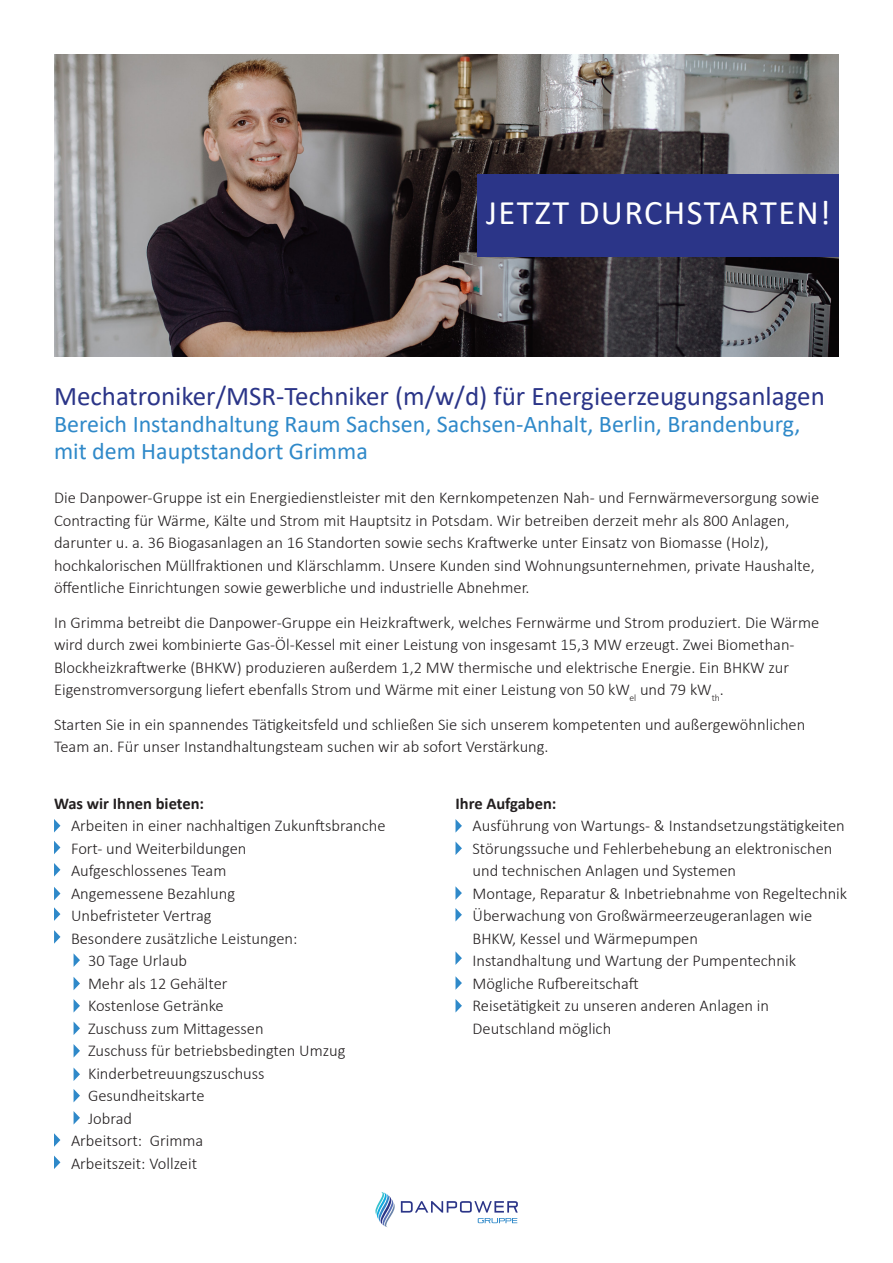
<style>
.page{position:relative;width:893px;height:1263px;background:#fff}
.page>*{position:absolute;margin:0;border:0;box-sizing:border-box;transform-origin:0 0}
.t1{font:34.5px "Calibri";letter-spacing:.04em;color:#fff}
.t2{font:27px "Calibri";color:#2b3588}
.t3{font:24px "Calibri";color:#2f89c9}
.t4{font:300 16.5px/22.5px "Calibri";color:#231f20}
.t5{font:700 16.5px "Calibri";color:#231f20}
</style>
<div class="page">
<img style="left:54px;top:54px;width:785px;height:302px">
<div style="left:477px;top:174px;width:362px;height:82px;background:#2b3588"></div>
<svg style="left:401px;top:1201px;width:117px;height:11px"></svg>
<svg style="left:478px;top:1218px;width:39px;height:5px"></svg>
<svg style="left:375px;top:1192px;width:20px;height:35px"></svg>
<svg style="left:54px;top:819px;width:6px;height:13px"></svg>
<svg style="left:54px;top:863px;width:6px;height:13px"></svg>
<svg style="left:54px;top:887px;width:6px;height:13px"></svg>
<svg style="left:54px;top:841px;width:6px;height:13px"></svg>
<svg style="left:74px;top:954px;width:6px;height:13px"></svg>
<svg style="left:74px;top:977px;width:6px;height:13px"></svg>
<svg style="left:74px;top:1022px;width:6px;height:13px"></svg>
<svg style="left:74px;top:1044px;width:6px;height:13px"></svg>
<svg style="left:74px;top:999px;width:6px;height:13px"></svg>
<svg style="left:74px;top:1068px;width:6px;height:13px"></svg>
<svg style="left:74px;top:1089px;width:6px;height:13px"></svg>
<svg style="left:54px;top:907px;width:6px;height:14px"></svg>
<svg style="left:54px;top:1133px;width:6px;height:14px"></svg>
<svg style="left:54px;top:930px;width:6px;height:14px"></svg>
<svg style="left:74px;top:1111px;width:6px;height:13px"></svg>
<svg style="left:455px;top:819px;width:7px;height:14px"></svg>
<svg style="left:455px;top:841px;width:7px;height:14px"></svg>
<svg style="left:455px;top:886px;width:7px;height:14px"></svg>
<svg style="left:455px;top:908px;width:7px;height:13px"></svg>
<svg style="left:54px;top:1155px;width:6px;height:14px"></svg>
<svg style="left:455px;top:951px;width:7px;height:14px"></svg>
<svg style="left:455px;top:976px;width:7px;height:14px"></svg>
<svg style="left:455px;top:999px;width:7px;height:13px"></svg>
<p class="t1" style="left:486px;top:189px;width:346px">JETZT DURCHSTARTEN!</p>
<p class="t2" style="left:54px;top:377px;width:772px">Mechatroniker/MSR-Techniker (m/w/d) für Energieerzeugungsanlagen</p>
<p class="t3" style="left:54px;top:407px;width:748px">Bereich Instandhaltung Raum Sachsen, Sachsen-Anhalt, Berlin, Brandenburg,</p>
<p class="t3" style="left:54px;top:434px;width:315px">mit dem Hauptstandort Grimma</p>
<p class="t4" style="left:54px;top:486px;width:767px">Die Danpower-Gruppe ist ein Energiedienstleister mit den Kernkompetenzen Nah- und Fernwärmeversorgung sowie Contracting für Wärme, Kälte und Strom mit Hauptsitz in Potsdam. Wir betreiben derzeit mehr als 800 Anlagen, darunter u. a. 36 Biogasanlagen an 16 Standorten sowie sechs Kraftwerke unter Einsatz von Biomasse (Holz), hochkalorischen Müllfraktionen und Klärschlamm. Unsere Kunden sind Wohnungsunternehmen, private Haushalte, öffentliche Einrichtungen sowie gewerbliche und industrielle Abnehmer.</p>
<p class="t4" style="left:54px;top:611px;width:767px">In Grimma betreibt die Danpower-Gruppe ein Heizkraftwerk, welches Fernwärme und Strom produziert. Die Wärme wird durch zwei kombinierte Gas-Öl-Kessel mit einer Leistung von insgesamt 15,3 MW erzeugt. Zwei Biomethan-Blockheizkraftwerke (BHKW) produzieren außerdem 1,2 MW thermische und elektrische Energie. Ein BHKW zur Eigenstromversorgung liefert ebenfalls Strom und Wärme mit einer Leistung von 50 kW<sub>el</sub> und 79 kW<sub>th</sub>.</p>
<p class="t4" style="left:54px;top:713px;width:753px">Starten Sie in ein spannendes Tätigkeitsfeld und schließen Sie sich unserem kompetenten und außergewöhnlichen<br>Team an. Für unser Instandhaltungsteam suchen wir ab sofort Verstärkung.</p>
<p class="t5" style="left:54px;top:791px;width:152px">Was wir Ihnen bieten:</p>
<p class="t4" style="left:71px;top:814px;width:316px">Arbeiten in einer nachhaltigen Zukunftsbranche</p>
<p class="t4" style="left:71px;top:837px;width:177px">Fort- und Weiterbildungen</p>
<p class="t4" style="left:71px;top:859px;width:157px">Aufgeschlossenes Team</p>
<p class="t4" style="left:71px;top:882px;width:166px">Angemessene Bezahlung</p>
<p class="t4" style="left:71px;top:904px;width:142px">Unbefristeter Vertrag</p>
<p class="t4" style="left:71px;top:927px;width:228px">Besondere zusätzliche Leistungen:</p>
<p class="t4" style="left:88px;top:949px;width:101px">30 Tage Urlaub</p>
<p class="t4" style="left:88px;top:972px;width:141px">Mehr als 12 Gehälter</p>
<p class="t4" style="left:88px;top:994px;width:137px">Kostenlose Getränke</p>
<p class="t4" style="left:88px;top:1017px;width:177px">Zuschuss zum Mittagessen</p>
<p class="t4" style="left:88px;top:1039px;width:259px">Zuschuss für betriebsbedingten Umzug</p>
<p class="t4" style="left:88px;top:1062px;width:178px">Kinderbetreuungszuschuss</p>
<p class="t4" style="left:88px;top:1084px;width:118px">Gesundheitskarte</p>
<p class="t4" style="left:88px;top:1107px;width:46px">Jobrad</p>
<p class="t4" style="left:71px;top:1129px;width:134px">Arbeitsort: Grimma</p>
<p class="t4" style="left:71px;top:1152px;width:128px">Arbeitszeit: Vollzeit</p>
<p class="t5" style="left:455px;top:791px;width:102px">Ihre Aufgaben:</p>
<p class="t4" style="left:472px;top:814px;width:374px">Ausführung von Wartungs- &amp; Instandsetzungstätigkeiten</p>
<p class="t4" style="left:472px;top:837px;width:361px">Störungssuche und Fehlerbehebung an elektronischen und technischen Anlagen und Systemen</p>
<p class="t4" style="left:472px;top:882px;width:376px">Montage, Reparatur &amp; Inbetriebnahme von Regeltechnik</p>
<p class="t4" style="left:472px;top:904px;width:341px">Überwachung von Großwärmeerzeugeranlagen wie</p>
<p class="t4" style="left:472px;top:927px;width:227px">BHKW, Kessel und Wärmepumpen</p>
<p class="t4" style="left:472px;top:949px;width:325px">Instandhaltung und Wartung der Pumpentechnik</p>
<p class="t4" style="left:472px;top:972px;width:168px">Mögliche Rufbereitschaft</p>
<p class="t4" style="left:472px;top:994px;width:298px">Reisetätigkeit zu unseren anderen Anlagen in</p>
<p class="t4" style="left:472px;top:1017px;width:140px">Deutschland möglich</p>
</div>
